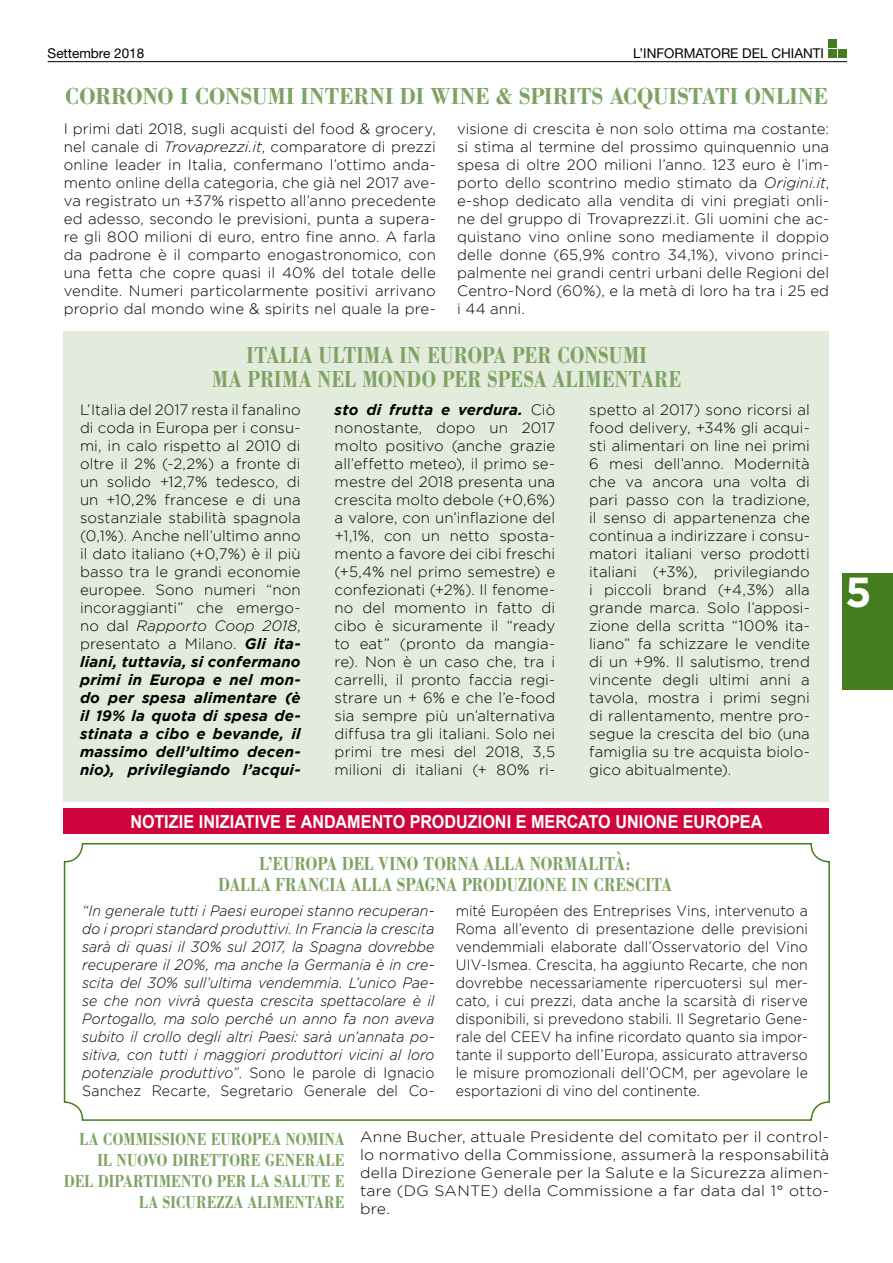
<style>
.page{position:relative;width:893px;height:1263px;background:#fff}
.page>*{position:absolute;margin:0;border:0;box-sizing:border-box;transform-origin:0 0}
.t1{font:700 42px "Gotham";color:#fff}
.t2{font:700 24px/24px "Bodoni";color:#7da362;text-align:center;scale:.8 1}
.t3{font:700 24px "Bodoni";color:#7da362;scale:.9 1}
.t4{font:700 19.5px/21px "Bodoni";letter-spacing:.005em;color:#7da362;text-align:center;scale:.8 1}
.t5{font:700 18px/21px "Bodoni";letter-spacing:.01em;color:#7da362;text-align:right;scale:.8 1}
.t6{font:700 18px "Arial";color:#fff;scale:.9 1}
.t7{font:300 15px/18px "Gotham";letter-spacing:.005em;color:#000;text-align:justify}
.t8{font:300 15px/18px "Gotham";letter-spacing:.005em;color:#000;text-align:justify;scale:.94 1}
.t9{font:italic 300 15px/18px "Gotham";color:#000;text-align:justify;scale:.94 1}
.t10{font:300 15px/18px "Gotham";letter-spacing:.005em;color:#000;text-align:justify;scale:1.05 1}
.t11{font:13.5px "Helvetica Neue";color:#000}
.s1{font-style:italic}
.s2{font-weight:700;font-style:italic}
.s3{font-style:normal}
</style>
<div class="page">
<div style="left:828px;top:39px;width:9px;height:9px;background:#457c1f"></div>
<div style="left:828px;top:49px;width:9px;height:9px;background:#457c1f"></div>
<div style="left:838px;top:49px;width:9px;height:9px;background:#457c1f"></div>
<hr style="left:48px;top:61px;width:799px;height:1px;background:#000">
<div style="left:842px;top:573px;width:51px;height:117px;background:#457c1f"></div>
<div style="left:64px;top:809px;width:765px;height:25px;background:#d0043c"></div>
<div style="left:64px;top:331px;width:765px;height:470px;background:#e3ebdd"></div>
<div style="left:64px;top:843px;width:766px;height:278px;border:2px solid #457c1f;border-radius:18px"></div>
<p class="t11" style="left:48px;top:45px;width:98px">Settembre 2018</p>
<p class="t11" style="left:633px;top:45px;width:193px">L’INFORMATORE DEL CHIANTI</p>
<h2 class="t3" style="left:65px;top:81px;width:849px">CORRONO I CONSUMI INTERNI DI WINE &amp; SPIRITS ACQUISTATI ONLINE</h2>
<p class="t7" style="left:64px;top:120px;width:374px">I primi dati 2018, sugli acquisti del food &amp; grocery, nel canale di <span class="s1">Trovaprezzi.it</span>, comparatore di prezzi online leader in Italia, confermano l’ottimo anda&shy;mento online della categoria, che già nel 2017 ave&shy;va registrato un +37% rispetto all’anno precedente ed adesso, secondo le previsioni, punta a supera&shy;re gli 800 milioni di euro, entro fine anno. A farla da padrone è il comparto enogastronomico, con una fetta che copre quasi il 40% del totale delle vendite. Numeri particolarmente positivi arrivano proprio dal mondo wine &amp; spirits nel quale la pre-</p>
<p class="t7" style="left:457px;top:120px;width:374px">visione di crescita è non solo ottima ma costante: si stima al termine del prossimo quinquennio una spesa di oltre 200 milioni l’anno. 123 euro è l’im&shy;porto dello scontrino medio stimato da <span class="s1">Origini.it</span>, e-shop dedicato alla vendita di vini pregiati onli&shy;ne del gruppo di Trovaprezzi.it. Gli uomini che ac&shy;quistano vino online sono mediamente il doppio delle donne (65,9% contro 34,1%), vivono princi&shy;palmente nei grandi centri urbani delle Regioni del Centro-Nord (60%), e la metà di loro ha tra i 25 ed i 44 anni.</p>
<h2 class="t2" style="left:212px;top:343px;width:588px">ITALIA ULTIMA IN EUROPA PER CONSUMI<br>MA PRIMA NEL MONDO PER SPESA ALIMENTARE</h2>
<p class="t7" style="left:80px;top:400px;width:222px">L’Italia del 2017 resta il fanalino di coda in Europa per i consu&shy;mi, in calo rispetto al 2010 di oltre il 2% (-2,2%) a fronte di un solido +12,7% tedesco, di un +10,2% francese e di una sostanziale stabilità spagnola (0,1%). Anche nell’ultimo anno il dato italiano (+0,7%) è il più basso tra le grandi economie europee. Sono numeri “non incoraggianti” che emergo&shy;no dal <span class="s1">Rapporto Coop 2018</span>, presentato a Milano. <span class="s2">Gli ita&shy;liani, tuttavia, si confermano primi in Europa e nel mon&shy;do per spesa alimentare (è il 19% la quota di spesa de&shy;stinata a cibo e bevande, il massimo dell’ultimo decen&shy;nio), privilegiando l’acqui-</span></p>
<p class="t7" style="left:335px;top:400px;width:222px"><span class="s2">sto di frutta e verdura.</span> Ciò nonostante, dopo un 2017 molto positivo (anche grazie all’effetto meteo), il primo se&shy;mestre del 2018 presenta una crescita molto debole (+0,6%) a valore, con un’inflazione del +1,1%, con un netto sposta&shy;mento a favore dei cibi freschi (+5,4% nel primo semestre) e confezionati (+2%). Il fenome&shy;no del momento in fatto di cibo è sicuramente il “ready to eat” (pronto da mangia&shy;re). Non è un caso che, tra i carrelli, il pronto faccia regi&shy;strare un + 6% e che l’e-food sia sempre più un’alternativa diffusa tra gli italiani. Solo nei primi tre mesi del 2018, 3,5 milioni di italiani (+ 80% ri-</p>
<p class="t7" style="left:589px;top:400px;width:222px">spetto al 2017) sono ricorsi al food delivery, +34% gli acqui&shy;sti alimentari on line nei primi 6 mesi dell’anno. Modernità che va ancora una volta di pari passo con la tradizione, il senso di appartenenza che continua a indirizzare i consu&shy;matori italiani verso prodotti italiani (+3%), privilegiando i piccoli brand (+4,3%) alla grande marca. Solo l’apposi&shy;zione della scritta “100% ita&shy;liano” fa schizzare le vendite di un +9%. Il salutismo, trend vincente degli ultimi anni a tavola, mostra i primi segni di rallentamento, mentre pro&shy;segue la crescita del bio (una famiglia su tre acquista biolo&shy;gico abitualmente).</p>
<p class="t6" style="left:130px;top:810px;width:704px">NOTIZIE INIZIATIVE E ANDAMENTO PRODUZIONI E MERCATO UNIONE EUROPEA</p>
<h3 class="t4" style="left:218px;top:852px;width:568px">L’EUROPA DEL VINO TORNA ALLA NORMALITÀ:<br>DALLA FRANCIA ALLA SPAGNA PRODUZIONE IN CRESCITA</h3>
<p class="t9" style="left:82px;top:902px;width:376px">“In generale tutti i Paesi europei stanno recuperan&shy;do i propri standard produttivi. In Francia la crescita sarà di quasi il 30% sul 2017, la Spagna dovrebbe recuperare il 20%, ma anche la Germania è in cre&shy;scita del 30% sull’ultima vendemmia. L’unico Pae&shy;se che non vivrà questa crescita spettacolare è il Portogallo, ma solo perché un anno fa non aveva subito il crollo degli altri Paesi: sarà un’annata po&shy;sitiva, con tutti i maggiori produttori vicini al loro potenziale produttivo”<span class="s3">. Sono le parole di Ignacio Sanchez Recarte, Segretario Generale del Co-</span></p>
<p class="t8" style="left:456px;top:902px;width:376px">mité Européen des Entreprises Vins, intervenuto a Roma all’evento di presentazione delle previsioni vendemmiali elaborate dall’Osservatorio del Vino UIV-Ismea. Crescita, ha aggiunto Recarte, che non dovrebbe necessariamente ripercuotersi sul mer&shy;cato, i cui prezzi, data anche la scarsità di riserve disponibili, si prevedono stabili. Il Segretario Gene&shy;rale del CEEV ha infine ricordato quanto sia impor&shy;tante il supporto dell’Europa, assicurato attraverso le misure promozionali dell’OCM, per agevolare le esportazioni di vino del continente.</p>
<p class="t10" style="left:360px;top:1127px;width:448px">Anne Bucher, attuale Presidente del comitato per il control&shy;lo normativo della Commissione, assumerà la responsabilità della Direzione Generale per la Salute e la Sicurezza alimen&shy;tare (DG SANTE) della Commissione a far data dal 1° otto&shy;bre.</p>
<p class="t5" style="left:64px;top:1128px;width:352px">LA COMMISSIONE EUROPEA NOMINA<br>IL NUOVO DIRETTORE GENERALE<br>DEL DIPARTIMENTO PER LA SALUTE E<br>LA SICUREZZA ALIMENTARE</p>
<h1 class="t1" style="left:845px;top:568px;width:28px">5</h1>
</div>
